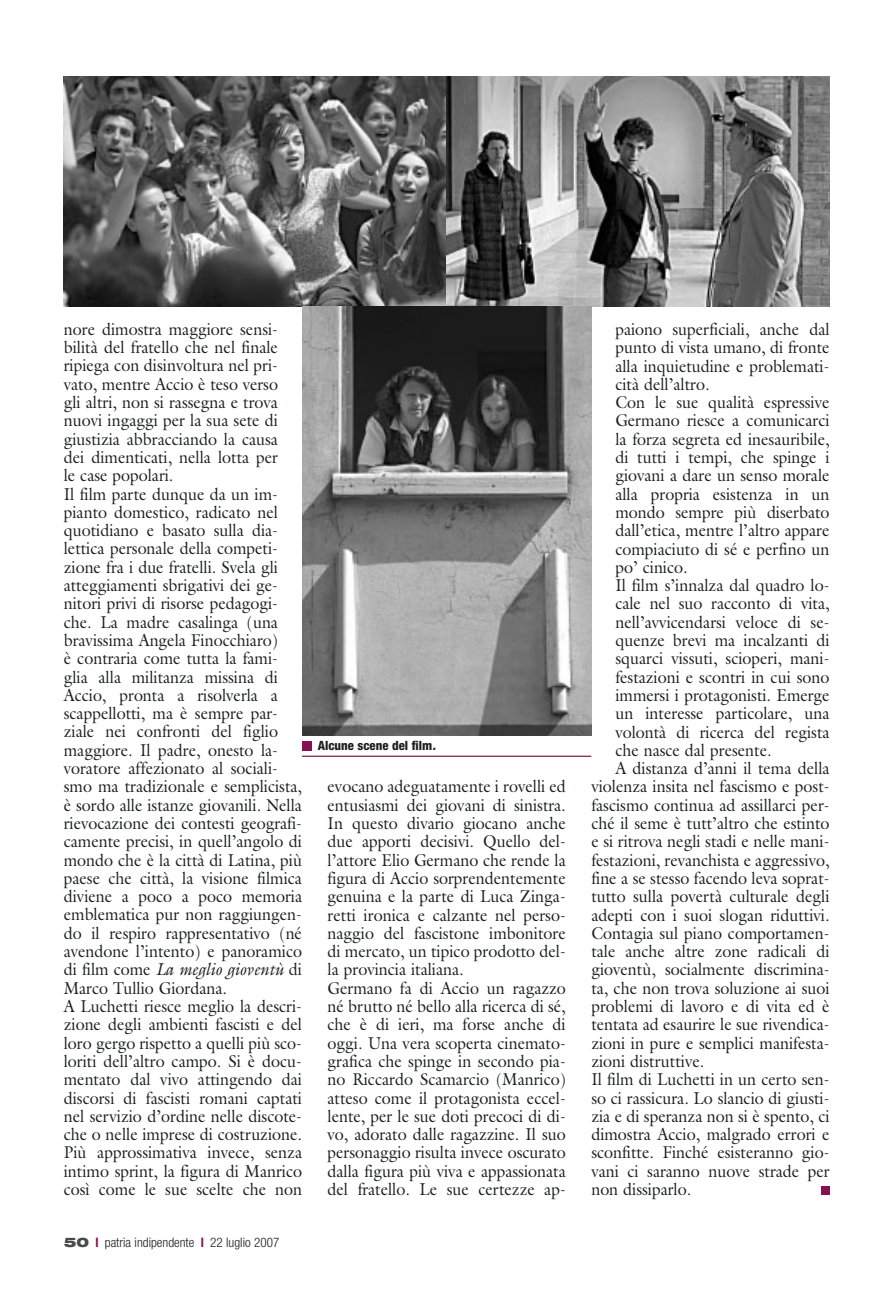
<style>
.page{position:relative;width:893px;height:1296px;background:#fff}
.page>*{position:absolute;margin:0;border:0;box-sizing:border-box;transform-origin:0 0}
.t1{font:17.25px/18.3px "Galliard";color:#1c1f20;scale:.93 1}
.t2{font:300 condensed 13.2px "Helvetica Neue";color:#1c1f20}
.t3{font:800 condensed 12.75px "Helvetica Neue";color:#1c1f20}
.s1{font-style:italic}
.s2{font-weight:900;font-stretch:expanded;color:#47494a}
.s3{font-weight:700;color:#880f50}
</style>
<div class="page">
<div style="left:821px;top:1186px;width:8px;height:9px;background:#880f50"></div>
<img style="left:64px;top:77px;width:382px;height:229px">
<svg style="left:446px;top:77px;width:383px;height:229px;background:#7b7b7b"></svg>
<hr style="left:302px;top:756px;width:289px;height:1px;background:#880f50">
<div style="left:302px;top:741px;width:9px;height:9px;background:#880f50"></div>
<img style="left:302px;top:306px;width:289px;height:430px">
<p class="t1" style="left:64px;top:322px;width:258px">nore dimostra maggiore sensi&shy;bilità del fratello che nel finale ripiega con disinvoltura nel pri&shy;vato, mentre Accio è teso verso<br>gli altri, non si rassegna e trova nuovi ingaggi per la sua sete di giustizia abbracciando la causa dei dimenticati, nella lotta per<br>le case popolari.<br>Il film parte dunque da un im&shy;pianto domestico, radicato nel quotidiano e basato sulla dia&shy;lettica personale della competi&shy;zione fra i due fratelli. Svela gli atteggiamenti sbrigativi dei ge&shy;nitori privi di risorse pedagogi&shy;che. La madre casalinga (una bravissima Angela Finocchiaro)<br>è contraria come tutta la fami&shy;glia alla militanza missina di<br>Accio, pronta a risolverla a scappellotti, ma è sempre par&shy;ziale nei confronti del figlio maggiore. Il padre, onesto la&shy;voratore affezionato al sociali&shy;smo ma tradizionale e semplicista, è sordo alle istanze giovanili. Nella rievocazione dei contesti geografi&shy;camente precisi, in quell’angolo di mondo che è la città di Latina, più paese che città, la visione filmica diviene a poco a poco memoria emblematica pur non raggiungen&shy;do il respiro rappresentativo (né avendone l’intento) e panoramico di film come <span class="s1">La meglio gioventù</span> di<br>Marco Tullio Giordana.<br>A Luchetti riesce meglio la descri&shy;zione degli ambienti fascisti e del loro gergo rispetto a quelli più sco&shy;loriti dell’altro campo. Si è docu&shy;mentato dal vivo attingendo dai discorsi di fascisti romani captati nel servizio d’ordine nelle discote&shy;che o nelle imprese di costruzione.<br>Più approssimativa invece, senza intimo sprint, la figura di Manrico così come le sue scelte che non</p>
<p class="t2" style="left:64px;top:1238px;width:217px"><span class="s2">50</span> <span class="s3">l</span> patria indipendente <span class="s3">l</span> 22 luglio 2007</p>
<p class="t3" style="left:318px;top:741px;width:119px">Alcune scene del film<span class="s1">.</span></p>
<p class="t1" style="left:327px;top:779px;width:258px">evocano adeguatamente i rovelli ed entusiasmi dei giovani di sinistra.<br>In questo divario giocano anche due apporti decisivi. Quello del&shy;l’attore Elio Germano che rende la figura di Accio sorprendentemente genuina e la parte di Luca Zinga&shy;retti ironica e calzante nel perso&shy;naggio del fascistone imbonitore di mercato, un tipico prodotto del&shy;la provincia italiana.<br>Germano fa di Accio un ragazzo né brutto né bello alla ricerca di sé, che è di ieri, ma forse anche di oggi. Una vera scoperta cinemato&shy;grafica che spinge in secondo pia&shy;no Riccardo Scamarcio (Manrico) atteso come il protagonista eccel&shy;lente, per le sue doti precoci di di&shy;vo, adorato dalle ragazzine. Il suo personaggio risulta invece oscurato dalla figura più viva e appassionata del fratello. Le sue certezze ap-</p>
<p class="t1" style="left:615px;top:322px;width:232px">paiono superficiali, anche dal</p>
<p class="t1" style="left:615px;top:340px;width:232px">punto di vista umano, di fronte</p>
<p class="t1" style="left:615px;top:358px;width:232px">alla inquietudine e problemati-</p>
<p class="t1" style="left:615px;top:377px;width:103px">cità dell’altro.</p>
<p class="t1" style="left:615px;top:395px;width:232px">Con le sue qualità espressive</p>
<p class="t1" style="left:615px;top:413px;width:232px">Germano riesce a comunicarci</p>
<p class="t1" style="left:615px;top:431px;width:232px">la forza segreta ed inesauribile,</p>
<p class="t1" style="left:615px;top:450px;width:232px">di tutti i tempi, che spinge i</p>
<p class="t1" style="left:615px;top:468px;width:232px">giovani a dare un senso morale</p>
<p class="t1" style="left:615px;top:486px;width:232px">alla propria esistenza in un</p>
<p class="t1" style="left:615px;top:505px;width:232px">mondo sempre più diserbato</p>
<p class="t1" style="left:615px;top:523px;width:232px">dall’etica, mentre l’altro appare</p>
<p class="t1" style="left:615px;top:541px;width:232px">compiaciuto di sé e perfino un</p>
<p class="t1" style="left:615px;top:560px;width:79px">po’ cinico.</p>
<p class="t1" style="left:615px;top:578px;width:232px">Il film s’innalza dal quadro lo-</p>
<p class="t1" style="left:615px;top:596px;width:232px">cale nel suo racconto di vita,</p>
<p class="t1" style="left:615px;top:614px;width:232px">nell’avvicendarsi veloce di se-</p>
<p class="t1" style="left:615px;top:633px;width:232px">quenze brevi ma incalzanti di</p>
<p class="t1" style="left:615px;top:651px;width:232px">squarci vissuti, scioperi, mani-</p>
<p class="t1" style="left:615px;top:669px;width:232px">festazioni e scontri in cui sono</p>
<p class="t1" style="left:615px;top:688px;width:232px">immersi i protagonisti. Emerge</p>
<p class="t1" style="left:615px;top:706px;width:232px">un interesse particolare, una</p>
<p class="t1" style="left:615px;top:724px;width:232px">volontà di ricerca del regista</p>
<p class="t1" style="left:615px;top:743px;width:169px">che nasce dal presente.</p>
<p class="t1" style="left:615px;top:761px;width:232px">A distanza d’anni il tema della</p>
<p class="t1" style="left:591px;top:779px;width:258px">violenza insita nel fascismo e post-</p>
<p class="t1" style="left:591px;top:797px;width:258px">fascismo continua ad assillarci per-</p>
<p class="t1" style="left:591px;top:816px;width:258px">ché il seme è tutt’altro che estinto</p>
<p class="t1" style="left:591px;top:834px;width:258px">e si ritrova negli stadi e nelle mani-</p>
<p class="t1" style="left:591px;top:852px;width:258px">festazioni, revanchista e aggressivo,</p>
<p class="t1" style="left:591px;top:871px;width:258px">fine a se stesso facendo leva soprat-</p>
<p class="t1" style="left:591px;top:889px;width:258px">tutto sulla povertà culturale degli</p>
<p class="t1" style="left:591px;top:907px;width:258px">adepti con i suoi slogan riduttivi.</p>
<p class="t1" style="left:591px;top:926px;width:258px">Contagia sul piano comportamen-</p>
<p class="t1" style="left:591px;top:944px;width:258px">tale anche altre zone radicali di</p>
<p class="t1" style="left:591px;top:962px;width:258px">gioventù, socialmente discrimina-</p>
<p class="t1" style="left:591px;top:980px;width:258px">ta, che non trova soluzione ai suoi</p>
<p class="t1" style="left:591px;top:999px;width:258px">problemi di lavoro e di vita ed è</p>
<p class="t1" style="left:591px;top:1017px;width:258px">tentata ad esaurire le sue rivendica-</p>
<p class="t1" style="left:591px;top:1035px;width:258px">zioni in pure e semplici manifesta-</p>
<p class="t1" style="left:591px;top:1054px;width:123px">zioni distruttive.</p>
<p class="t1" style="left:591px;top:1072px;width:258px">Il film di Luchetti in un certo sen-</p>
<p class="t1" style="left:591px;top:1090px;width:258px">so ci rassicura. Lo slancio di giusti-</p>
<p class="t1" style="left:591px;top:1109px;width:258px">zia e di speranza non si è spento, ci</p>
<p class="t1" style="left:591px;top:1127px;width:258px">dimostra Accio, malgrado errori e</p>
<p class="t1" style="left:591px;top:1145px;width:258px">sconfitte. Finché esisteranno gio-</p>
<p class="t1" style="left:591px;top:1163px;width:258px">vani ci saranno nuove strade per</p>
<p class="t1" style="left:591px;top:1182px;width:109px">non dissiparlo.</p>
</div>
